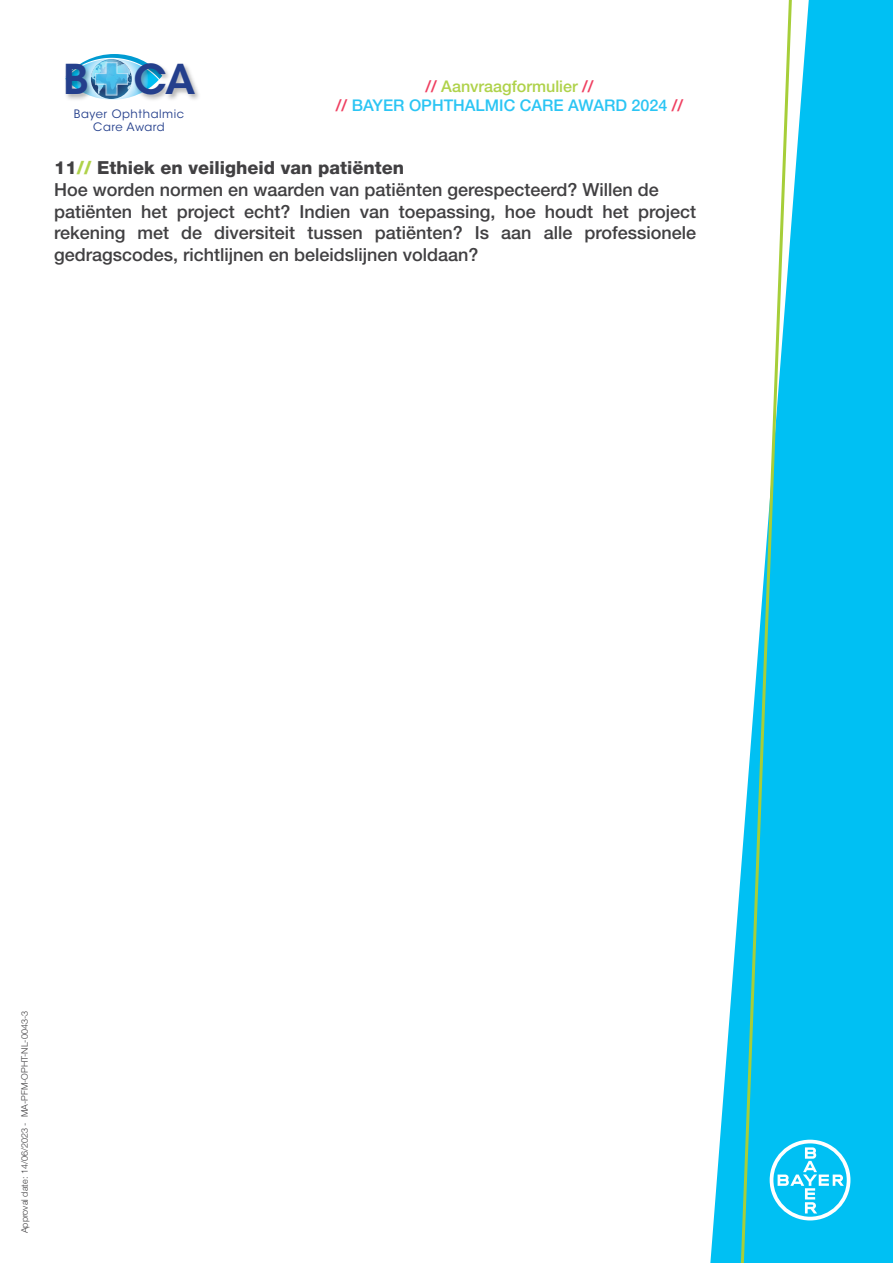
<style>
.page{position:relative;width:893px;height:1263px;background:#fff}
.page>*{position:absolute;margin:0;border:0;box-sizing:border-box;transform-origin:0 0}
.t1{font:600 40.8px "ITC Avant Garde Std";color:#243f8c}
.t2{font:500 18px/21.6px "Helvetica Neue LT Std";color:#414042}
.t3{font:500 16.05px/19.4px "Helvetica Neue LT Std";color:#2bc5f4;text-align:center}
.t4{font:11.55px/13.8px "ITC Avant Garde Std";letter-spacing:.05em;color:#243f8c;text-align:center}
.t5{font:300 9px "Helvetica Neue LT Std";color:#414042}
.s1{color:#ef4061}
.s2{color:#afd24a}
.s3{font-weight:800}
.s4{font-weight:800;color:#afd24a}
</style>
<div class="page">
<svg style="left:710px;top:0;width:183px;height:1263px;fill:#00c0f3"></svg>
<svg style="left:738px;top:0;width:56px;height:1263px"></svg>
<svg style="left:770px;top:1140px;width:80px;height:80px"></svg>
<img style="left:162px;top:65px;width:37px;height:35px">
<img style="left:65px;top:54px;width:97px;height:46px">
<h1 class="t1" style="left:63px;top:53px;width:134px">B CA</h1>
<p class="t4" style="left:74px;top:107px;width:112px">Bayer Ophthalmic<br>Care Award</p>
<p class="t3" style="left:336px;top:76px;width:349px"><span class="s1">//</span> <span class="s2">Aanvraagformulier</span> <span class="s1">//<br>//</span> BAYER OPHTHALMIC CARE AWARD 2024 <span class="s1">//</span></p>
<p class="t2" style="left:54px;top:157px;width:644px"><span class="s3">11</span><span class="s4">//</span> <span class="s3">Ethiek en veiligheid van patiënten<br></span>Hoe worden normen en waarden van patiënten gerespecteerd? Willen de patiënten het project echt? Indien van toepassing, hoe houdt het project rekening met de diversiteit tussen patiënten? Is aan alle professionele gedragscodes, richtlijnen en beleidslijnen voldaan?</p>
<p class="t5" style="left:19px;top:1233px;width:224px;rotate:-90deg">Approval date: 14/06/2023 - MA-PFM-OPHT-NL-0043-3</p>
</div>
